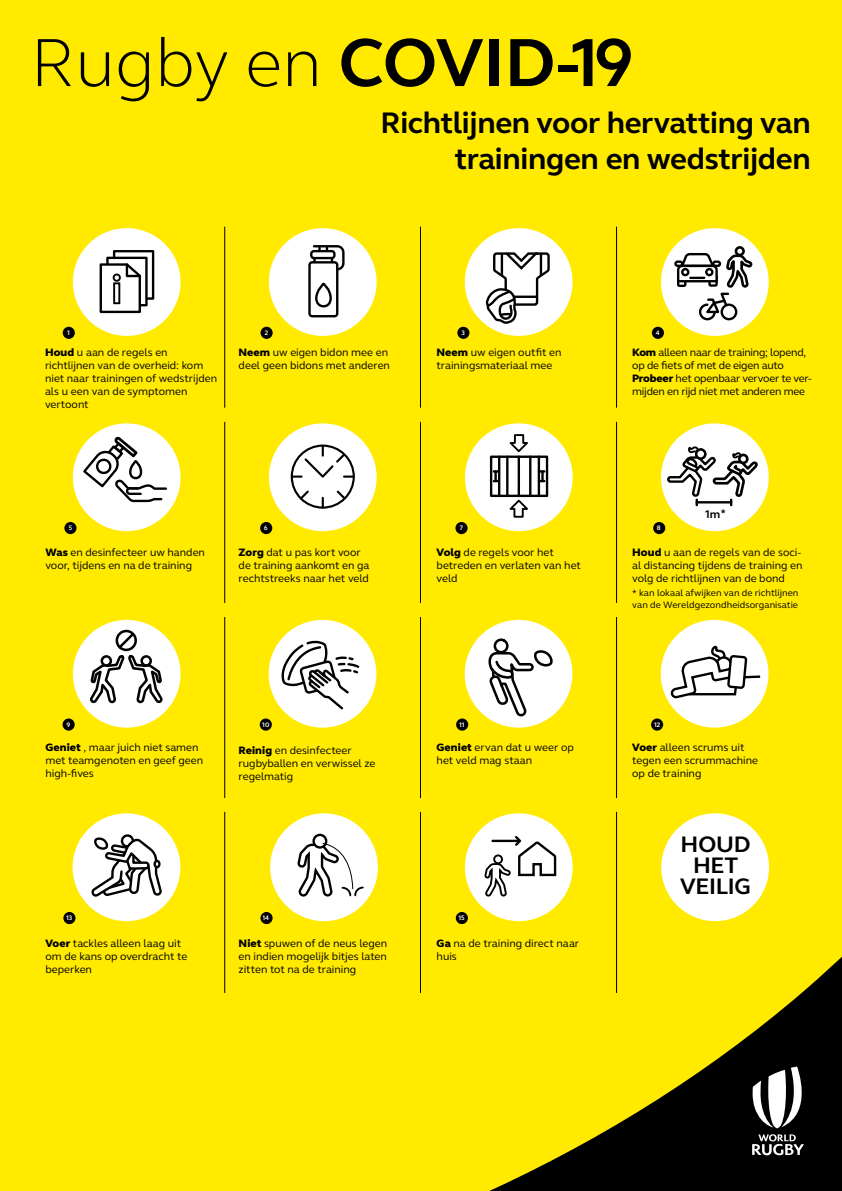
<style>
.page{position:relative;width:842px;height:1191px;background:#ffea00}
.page>*{position:absolute;margin:0;border:0;box-sizing:border-box;transform-origin:0 0}
.t1{font:700 69.7px "Webb Ellis Cup";letter-spacing:-.015em;color:#000}
.t2{font:700 30.5px/35.7px "Webb Ellis Cup";letter-spacing:-.01em;color:#000;text-align:right}
.t3{font:700 23px/21px "Webb Ellis Cup";letter-spacing:-.01em;color:#000;text-align:center}
.t4{font:700 11.4px "Webb Ellis Cup";color:#000}
.t5{font:11px/13.2px "Webb Ellis Cup";color:#000}
.t6{font:11px/13.2px "Webb Ellis Cup";letter-spacing:-.02em;color:#000}
.t7{font:9.5px/11.4px "Webb Ellis Cup";letter-spacing:.005em;color:#000}
.t8{font:700 6.7px "Webb Ellis Cup";color:#fff}
.s1{font-weight:300}
.s2{font-weight:800}
</style>
<div class="page">
<div style="left:73px;top:228px;width:108px;height:108px;background:#fff;border-radius:50%"></div>
<div style="left:113px;top:250px;width:41px;height:50px;border:2px solid #020203"></div>
<div style="left:107px;top:258px;width:39px;height:47px;background:#fff"></div>
<div style="left:106px;top:257px;width:42px;height:49px;border:2px solid #020203"></div>
<svg style="left:99px;top:262px;width:43px;height:52px"></svg>
<div style="left:63px;top:327px;width:12px;height:12px;background:#000;border-radius:50%"></div>
<div style="left:465px;top:228px;width:107px;height:108px;background:#fff;border-radius:50%"></div>
<svg style="left:484px;top:252px;width:67px;height:74px"></svg>
<div style="left:457px;top:327px;width:12px;height:12px;background:#000;border-radius:50%"></div>
<div style="left:269px;top:228px;width:108px;height:108px;background:#fff;border-radius:50%"></div>
<svg style="left:315px;top:282px;width:17px;height:26px"></svg>
<div style="left:308px;top:261px;width:30px;height:56px;border:2px solid #020203;border-radius:3px"></div>
<div style="left:310px;top:250px;width:26px;height:9px;border:2px solid #020203;border-radius:3px"></div>
<svg style="left:312px;top:245px;width:33px;height:27px"></svg>
<div style="left:261px;top:327px;width:12px;height:12px;background:#000;border-radius:50%"></div>
<div style="left:661px;top:228px;width:108px;height:108px;background:#fff;border-radius:50%"></div>
<div style="left:674px;top:260px;width:9px;height:7px;border:2px solid #020203;border-radius:2px"></div>
<svg style="left:676px;top:228px;width:78px;height:93px"></svg>
<svg style="left:722px;top:305px;width:14px;height:14px"></svg>
<div style="left:720px;top:303px;width:17px;height:17px;border:2px solid #020203;border-radius:50%"></div>
<div style="left:652px;top:327px;width:12px;height:12px;background:#000;border-radius:50%"></div>
<div style="left:73px;top:423px;width:108px;height:108px;background:#fff;border-radius:50%"></div>
<svg style="left:81px;top:434px;width:87px;height:69px"></svg>
<div style="left:64px;top:522px;width:13px;height:12px;background:#000;border-radius:50%"></div>
<div style="left:465px;top:423px;width:108px;height:108px;background:#fff;border-radius:50%"></div>
<svg style="left:509px;top:434px;width:19px;height:18px"></svg>
<svg style="left:509px;top:499px;width:19px;height:19px"></svg>
<div style="left:490px;top:455px;width:58px;height:42px;border:2px solid #020203"></div>
<hr style="left:498px;top:457px;width:2px;height:38px;background:#020203">
<hr style="left:506px;top:457px;width:2px;height:38px;background:#020203">
<hr style="left:529px;top:457px;width:2px;height:38px;background:#020203">
<hr style="left:538px;top:457px;width:2px;height:38px;background:#020203">
<hr style="left:518px;top:457px;width:2px;height:38px;background:#020203">
<svg style="left:540px;top:470px;width:4px;height:12px"></svg>
<svg style="left:494px;top:470px;width:4px;height:12px"></svg>
<div style="left:455px;top:522px;width:13px;height:12px;background:#000;border-radius:50%"></div>
<div style="left:269px;top:423px;width:108px;height:108px;background:#fff;border-radius:50%"></div>
<div style="left:291px;top:444px;width:64px;height:64px;border:2px solid #020203;border-radius:50%"></div>
<svg style="left:322px;top:498px;width:2px;height:9px"></svg>
<svg style="left:298px;top:490px;width:11px;height:11px"></svg>
<svg style="left:336px;top:490px;width:12px;height:11px"></svg>
<svg style="left:292px;top:446px;width:62px;height:34px"></svg>
<div style="left:260px;top:522px;width:12px;height:12px;background:#000;border-radius:50%"></div>
<div style="left:661px;top:423px;width:108px;height:108px;background:#fff;border-radius:50%"></div>
<svg style="left:666px;top:444px;width:93px;height:61px"></svg>
<div style="left:653px;top:522px;width:12px;height:12px;background:#000;border-radius:50%"></div>
<div style="left:73px;top:620px;width:108px;height:107px;background:#fff;border-radius:50%"></div>
<svg style="left:87px;top:630px;width:78px;height:74px"></svg>
<div style="left:142px;top:656px;width:9px;height:9px;background:#fff;border-radius:50%"></div>
<div style="left:140px;top:655px;width:12px;height:11px;border:3px solid #020203;border-radius:50%"></div>
<div style="left:63px;top:718px;width:12px;height:12px;background:#000;border-radius:50%"></div>
<div style="left:465px;top:620px;width:107px;height:107px;background:#fff;border-radius:50%"></div>
<svg style="left:487px;top:638px;width:69px;height:80px"></svg>
<div style="left:456px;top:718px;width:12px;height:12px;background:#000;border-radius:50%"></div>
<div style="left:269px;top:620px;width:107px;height:107px;background:#fff;border-radius:50%"></div>
<svg style="left:280px;top:640px;width:80px;height:71px"></svg>
<div style="left:260px;top:718px;width:12px;height:12px;background:#000;border-radius:50%"></div>
<div style="left:661px;top:620px;width:107px;height:107px;background:#fff;border-radius:50%"></div>
<svg style="left:670px;top:644px;width:92px;height:53px"></svg>
<div style="left:651px;top:718px;width:12px;height:12px;background:#000;border-radius:50%"></div>
<div style="left:73px;top:813px;width:107px;height:108px;background:#fff;border-radius:50%"></div>
<svg style="left:91px;top:834px;width:71px;height:63px"></svg>
<div style="left:153px;top:859px;width:8px;height:9px;border:2px solid #020203;border-radius:50%"></div>
<div style="left:63px;top:912px;width:12px;height:12px;background:#000;border-radius:50%"></div>
<div style="left:465px;top:813px;width:108px;height:108px;background:#fff;border-radius:50%"></div>
<svg style="left:483px;top:836px;width:75px;height:72px"></svg>
<div style="left:456px;top:912px;width:12px;height:12px;background:#000;border-radius:50%"></div>
<div style="left:661px;top:813px;width:108px;height:108px;background:#fff;border-radius:50%"></div>
<div style="left:270px;top:813px;width:108px;height:108px;background:#fff;border-radius:50%"></div>
<div style="left:312px;top:833px;width:15px;height:15px;border:2px solid #020203;border-radius:50%"></div>
<svg style="left:297px;top:834px;width:67px;height:63px"></svg>
<div style="left:260px;top:912px;width:13px;height:12px;background:#000;border-radius:50%"></div>
<svg style="left:489px;top:957px;width:353px;height:234px"></svg>
<svg style="left:752px;top:1134px;width:52px;height:21px"></svg>
<svg style="left:752px;top:1066px;width:62px;height:62px;background:#666"></svg>
<hr style="left:224px;top:227px;width:1px;height:181px;background:#000">
<hr style="left:420px;top:227px;width:1px;height:181px;background:#000">
<hr style="left:616px;top:227px;width:1px;height:181px;background:#000">
<hr style="left:224px;top:422px;width:1px;height:181px;background:#000">
<hr style="left:420px;top:422px;width:1px;height:181px;background:#000">
<hr style="left:616px;top:422px;width:1px;height:181px;background:#000">
<hr style="left:224px;top:617px;width:1px;height:181px;background:#000">
<hr style="left:420px;top:617px;width:1px;height:181px;background:#000">
<hr style="left:616px;top:617px;width:1px;height:181px;background:#000">
<hr style="left:224px;top:812px;width:1px;height:181px;background:#000">
<hr style="left:420px;top:812px;width:1px;height:181px;background:#000">
<hr style="left:616px;top:812px;width:1px;height:181px;background:#000">
<h1 class="t1" style="left:30px;top:16px;width:606px"><span class="s1">Rugby en</span> COVID-19</h1>
<h2 class="t2" style="left:380px;top:104px;width:432px">Richtlijnen voor hervatting van trainingen en wedstrijden</h2>
<p class="t8" style="left:67px;top:328px;width:4px">1</p>
<p class="t8" style="left:265px;top:328px;width:5px">2</p>
<p class="t8" style="left:462px;top:328px;width:5px">3</p>
<p class="t8" style="left:656px;top:328px;width:5px">4</p>
<p class="t5" style="left:45px;top:345px;width:174px"><span class="s2">Houd</span> u aan de regels en richtlijnen van de overheid: kom niet naar trainingen of wedstrijden als u een van de symptomen vertoont</p>
<p class="t5" style="left:239px;top:345px;width:153px"><span class="s2">Neem</span> uw eigen bidon mee en deel geen bidons met anderen</p>
<p class="t5" style="left:437px;top:345px;width:126px"><span class="s2">Neem</span> uw eigen outfit en trainingsmateriaal mee</p>
<p class="t6" style="left:632px;top:345px;width:181px"><span class="s2">Kom</span> alleen naar de training; lopend, op de fiets of met de eigen auto <span class="s2">Probeer</span> het openbaar vervoer te ver&shy;mijden en rijd niet met anderen mee</p>
<p class="t8" style="left:69px;top:523px;width:5px">5</p>
<p class="t8" style="left:264px;top:523px;width:5px">6</p>
<p class="t8" style="left:460px;top:523px;width:5px">7</p>
<p class="t8" style="left:657px;top:523px;width:5px">8</p>
<p class="t4" style="left:705px;top:507px;width:22px">1m<sup>*</sup></p>
<p class="t5" style="left:45px;top:545px;width:161px"><span class="s2">Was</span> en desinfecteer uw handen voor, tijdens en na de training</p>
<p class="t5" style="left:239px;top:545px;width:132px"><span class="s2">Zorg</span> dat u pas kort voor de training aankomt en ga rechtstreeks naar het veld</p>
<p class="t5" style="left:437px;top:545px;width:146px"><span class="s2">Volg</span> de regels voor het betreden en verlaten van het veld</p>
<p class="t5" style="left:632px;top:545px;width:172px"><span class="s2">Houd</span> u aan de regels van de soci&shy;al distancing tijdens de training en volg de richtlijnen van de bond</p>
<p class="t7" style="left:632px;top:587px;width:168px">* kan lokaal afwijken van de richtlijnen van de Wereldgezondheidsorganisatie</p>
<p class="t8" style="left:67px;top:720px;width:5px">9</p>
<p class="t8" style="left:262px;top:720px;width:9px">10</p>
<p class="t8" style="left:459px;top:720px;width:7px">11</p>
<p class="t8" style="left:654px;top:720px;width:8px">12</p>
<p class="t5" style="left:45px;top:740px;width:159px"><span class="s2">Geniet</span> , maar juich niet samen met teamgenoten en geef geen high-fives</p>
<p class="t5" style="left:239px;top:743px;width:138px"><span class="s2">Reinig</span> en desinfecteer rugbyballen en verwissel ze regelmatig</p>
<p class="t5" style="left:437px;top:740px;width:139px"><span class="s2">Geniet</span> ervan dat u weer op het veld mag staan</p>
<p class="t5" style="left:632px;top:740px;width:127px"><span class="s2">Voer</span> alleen scrums uit tegen een scrummachine op de training</p>
<p class="t8" style="left:66px;top:913px;width:8px">13</p>
<p class="t8" style="left:262px;top:913px;width:8px">14</p>
<p class="t8" style="left:458px;top:913px;width:8px">15</p>
<p class="t5" style="left:45px;top:936px;width:143px"><span class="s2">Voer</span> tackles alleen laag uit om de kans op overdracht te beperken</p>
<p class="t5" style="left:239px;top:936px;width:150px;text-align:justify"><span class="s2">Niet</span> spuwen of de neus legen en indien mogelijk bitjes laten zitten tot na de training</p>
<p class="t5" style="left:437px;top:936px;width:144px"><span class="s2">Ga</span> na de training direct naar huis</p>
<h3 class="t3" style="left:680px;top:834px;width:72px">HOUD<br>HET<br>VEILIG</h3>
</div>
